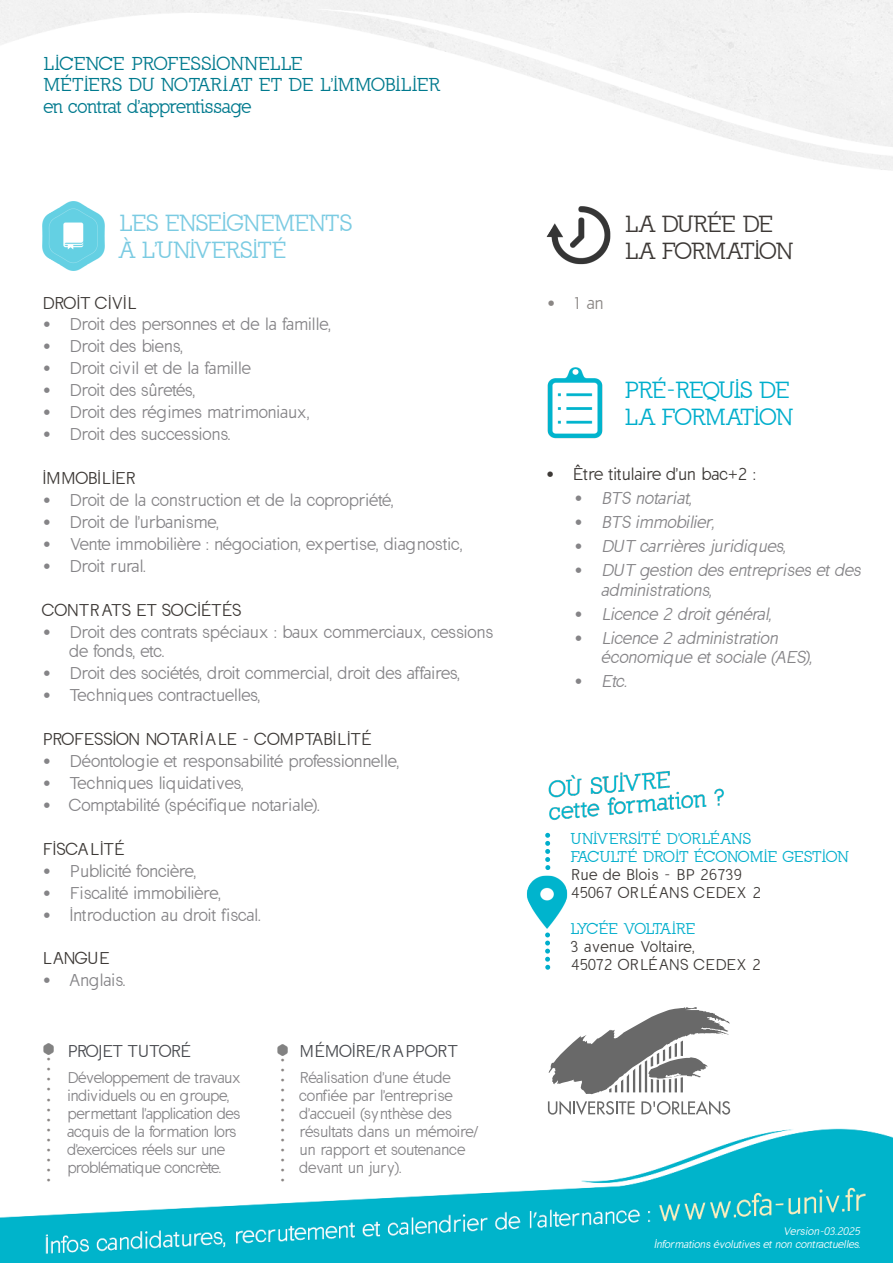
<style>
.page{position:relative;width:893px;height:1263px;background:#fff}
.page>*{position:absolute;margin:0;border:0;box-sizing:border-box;transform-origin:0 0}
.t1{font:22.5px/27px "California";color:#7bcbe2}
.t2{font:22.5px/27px "California";color:#00aecc}
.t3{font:22.5px/27px "California";color:#3d3936}
.t4{font:18px/21.6px "California";letter-spacing:.03em;color:#007a8e}
.t5{font:16.5px "California Sans";color:#858487}
.t6{font:16.5px/19.8px "California Sans";letter-spacing:.025em;color:#858487}
.t7{font:italic 16.5px/19.8px "California Sans";color:#858487}
.t8{font:16.5px "California Sans";color:#3d3936}
.t9{font:16.5px "California Sans";letter-spacing:.02em;color:#858487}
.t10{font:16.5px "California Sans";color:#484a4f}
.t11{font:16.5px "California Sans";letter-spacing:-.02em;color:#484a4f}
.t12{font:16.5px "California Sans";letter-spacing:.045em;color:#3d3936}
.t13{font:16.5px "California Sans";color:#8a8684}
.t14{font:15px/18px "California Sans";letter-spacing:-.02em;color:#858487}
.t15{font:15px/18px "California Sans";color:#858487}
.t16{font:15px/18px "California Sans";letter-spacing:.03em;color:#3d3936}
.t17{font:15px/18px "California";letter-spacing:.03em;color:#00aecc}
.t18{font:italic 10.5px/12.6px "California Sans";color:#fff;text-align:right}
.t19{font:8.4px/10.1px "California Sans";color:#8a8684;text-align:justify}
.s1{font-style:normal}
</style>
<div class="page">
<img style="left:0;top:0;width:893px;height:1263px">
<img style="left:43px;top:202px;width:62px;height:68px">
<img style="left:546px;top:206px;width:65px;height:62px">
<img style="left:539px;top:366px;width:71px;height:74px">
<svg style="left:43px;top:1044px;width:11px;height:11px"></svg>
<svg style="left:277px;top:1045px;width:11px;height:11px"></svg>
<img style="left:544px;top:766px;width:184px;height:55px">
<img style="left:525px;top:875px;width:46px;height:53px">
<svg style="left:545px;top:833px;width:5px;height:37px"></svg>
<svg style="left:545px;top:932px;width:5px;height:38px"></svg>
<svg style="left:548px;top:1007px;width:182px;height:87px"></svg>
<svg style="left:548px;top:1101px;width:87px;height:14px"></svg>
<svg style="left:641px;top:1101px;width:89px;height:14px"></svg>
<p class="t4" style="left:44px;top:53px;width:398px">LICENCE PROFESSIONNELLE<br>MÉTIERS DU NOTARI AT ET DE L'IMMOBILIER en contrat d'apprentissage</p>
<h1 class="t1" style="left:120px;top:210px;width:233px">LES ENSEIGNEMENTS<br>À L'UNIVERSITÉ</h1>
<h1 class="t3" style="left:625px;top:211px;width:169px">LA DURÉE DE<br>LA FORMATION</h1>
<p class="t8" style="left:43px;top:293px;width:95px">DROIT CIVIL</p>
<p class="t5" style="left:43px;top:315px;width:290px">• Droit des personnes et de la famille,</p>
<p class="t5" style="left:43px;top:337px;width:142px">• Droit des biens,</p>
<p class="t5" style="left:43px;top:359px;width:209px">• Droit civil et de la famille</p>
<p class="t5" style="left:43px;top:381px;width:154px">• Droit des sûretés,</p>
<p class="t9" style="left:43px;top:403px;width:268px">• Droit des régimes matrimoniaux,</p>
<p class="t6" style="left:43px;top:424px;width:189px">• Droit des successions.</p>
<p class="t8" style="left:43px;top:469px;width:94px">IMMOBILIER</p>
<p class="t6" style="left:43px;top:490px;width:353px">• Droit de la construction et de la copropriété,</p>
<p class="t5" style="left:43px;top:512px;width:178px">• Droit de l'urbanisme,</p>
<p class="t6" style="left:43px;top:534px;width:421px">• Vente immobilière : négociation, expertise, diagnostic,</p>
<p class="t5" style="left:43px;top:556px;width:105px">• Droit rural.</p>
<p class="t8" style="left:43px;top:600px;width:200px">CONTR ATS ET SOCIÉTÉS</p>
<p class="t6" style="left:70px;top:622px;width:425px;text-indent:-27px">• Droit des contrats spéciaux : baux commerciaux, cessions de fonds, etc.</p>
<p class="t5" style="left:43px;top:664px;width:419px">• Droit des sociétés, droit commercial, droit des affaires,</p>
<p class="t6" style="left:43px;top:686px;width:219px">• Techniques contractuelles,</p>
<p class="t8" style="left:43px;top:730px;width:330px">PROFESSION NOTARI ALE - COMPTABILITÉ</p>
<p class="t5" style="left:43px;top:751px;width:358px">• Déontologie et responsabilité professionnelle,</p>
<p class="t6" style="left:43px;top:773px;width:203px">• Techniques liquidatives,</p>
<p class="t5" style="left:43px;top:795px;width:279px">• Comptabilité (spécifique notariale).</p>
<p class="t12" style="left:43px;top:839px;width:84px">FISCALITÉ</p>
<p class="t5" style="left:43px;top:861px;width:155px">• Publicité foncière,</p>
<p class="t5" style="left:43px;top:883px;width:180px">• Fiscalité immobilière,</p>
<p class="t5" style="left:43px;top:905px;width:219px">• Introduction au droit fiscal.</p>
<p class="t8" style="left:43px;top:949px;width:68px">LANGUE</p>
<p class="t9" style="left:43px;top:971px;width:84px">• Anglais.</p>
<p class="t19" style="left:47px;top:1054px;width:6px">• • • • • • • • • • • • •</p>
<p class="t11" style="left:67px;top:1041px;width:125px">PROJET TUTORÉ</p>
<p class="t14" style="left:67px;top:1069px;width:175px">Développement de travaux individuels ou en groupe, permettant l'application des acquis de la formation lors d'exercices réels sur une problématique concrète.</p>
<p class="t19" style="left:280px;top:1055px;width:6px">• • • • • • • • • • • • •</p>
<p class="t10" style="left:299px;top:1041px;width:159px">MÉMOIRE/R APPORT</p>
<p class="t15" style="left:299px;top:1069px;width:180px">Réalisation d'une étude confiée par l'entreprise d'accueil (synthèse des résultats dans un mémoire/ un rapport et soutenance devant un jury).</p>
<p class="t13" style="left:547px;top:293px;width:58px">• 1 an</p>
<h1 class="t2" style="left:625px;top:376px;width:169px">PRÉ-REQUIS DE<br>LA FORMATION</h1>
<p class="t8" style="left:546px;top:464px;width:211px">• Être titulaire d'un bac+2 :</p>
<p class="t7" style="left:574px;top:488px;width:122px"><span class="s1">•</span> BTS notariat,</p>
<p class="t7" style="left:574px;top:512px;width:145px"><span class="s1">•</span> BTS immobilier,</p>
<p class="t7" style="left:574px;top:536px;width:216px"><span class="s1">•</span> DUT carrières juridiq ues,</p>
<p class="t7" style="left:601px;top:560px;width:264px;text-indent:-27px"><span class="s1">•</span> DUT g estion des entreprises et des administrations,</p>
<p class="t7" style="left:574px;top:604px;width:202px"><span class="s1">•</span> Licence 2 droit g énéral,</p>
<p class="t7" style="left:601px;top:628px;width:216px;text-indent:-27px"><span class="s1">•</span> Licence 2 administration économiq ue et sociale (AES),</p>
<p class="t7" style="left:574px;top:672px;width:57px"><span class="s1">•</span> Etc.</p>
<p class="t17" style="left:571px;top:830px;width:279px">UNIVERSITÉ D'ORLÉANS<br>FACULTÉ DROIT ÉCONOMIE GESTION</p>
<p class="t16" style="left:571px;top:866px;width:192px">Rue de Blois - BP 26739<br>45067 ORLÉANS CEDEX 2</p>
<p class="t17" style="left:571px;top:920px;width:126px">LYCÉE VOLTAIRE</p>
<p class="t16" style="left:571px;top:938px;width:191px">3 avenue Voltaire,<br>45072 ORLÉANS CEDEX 2</p>
<p class="t18" style="left:654px;top:1225px;width:210px">Version-03.2025<br>Informations évolutives et non contractuelles.</p>
</div>
